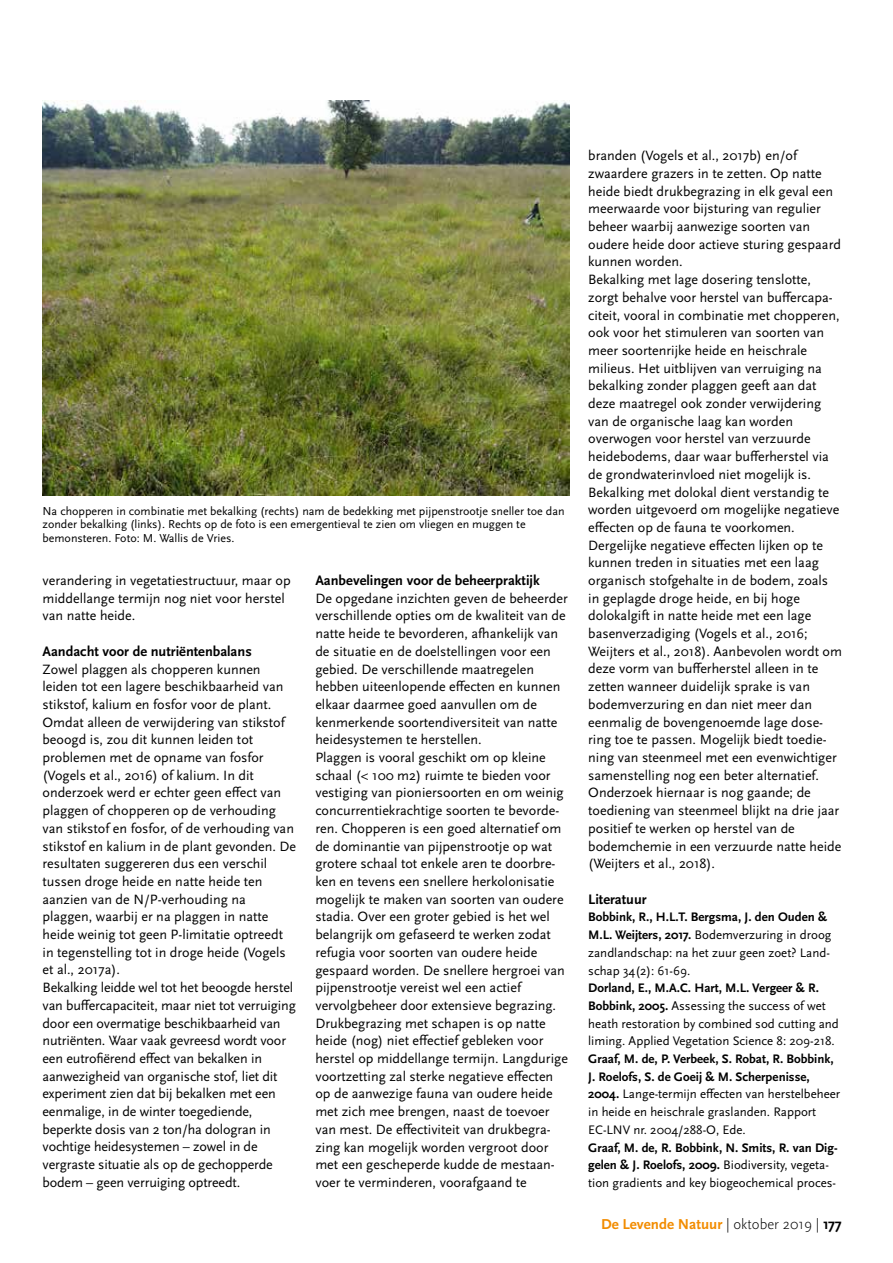
<style>
.page{position:relative;width:893px;height:1263px;background:#fff}
.page>*{position:absolute;margin:0;border:0;box-sizing:border-box;transform-origin:0 0}
.t1{font:700 15px "Scala Sans Pro";color:#f28c00}
.t2{font:700 14.4px "Scala Sans Pro";color:#000}
.t3{font:14.1px/17.7px "Scala Sans Pro";color:#000}
.t4{font:12.9px/17.7px "Scala Sans Pro";color:#000}
.t5{font:12px/13.5px "Scala Sans Pro";color:#000}
.s1{font-weight:700}
.s2{font-weight:300;color:#000}
.s3{color:#000}
</style>
<div class="page">
<img style="left:43px;top:101px;width:526px;height:395px">
<p class="t5" style="left:43px;top:504px;width:524px">Na chopperen in combinatie met bekalking (rechts) nam de bedekking met pijpenstrootje sneller toe dan zonder bekalking (links). Rechts op de foto is een emergentieval te zien om vliegen en muggen te bemonsteren. Foto: M. Wallis de Vries.</p>
<p class="t3" style="left:43px;top:572px;width:250px">verandering in vegetatiestructuur, maar op middellange termijn nog niet voor herstel van natte heide.</p>
<p class="t2" style="left:43px;top:643px;width:211px">Aandacht voor de nutriëntenbalans</p>
<p class="t3" style="left:43px;top:660px;width:255px">Zowel plaggen als chopperen kunnen leiden tot een lagere beschikbaarheid van stikstof, kalium en fosfor voor de plant.<br>Omdat alleen de verwijdering van stikstof beoogd is, zou dit kunnen leiden tot problemen met de opname van fosfor (Vogels et al., 2016) of kalium. In dit onderzoek werd er echter geen effect van plaggen of chopperen op de verhouding van stikstof en fosfor, of de verhouding van stikstof en kalium in de plant gevonden. De resultaten suggereren dus een verschil tussen droge heide en natte heide ten aanzien van de N/P-verhouding na plaggen, waarbij er na plaggen in natte heide weinig tot geen P-limitatie optreedt in tegenstelling tot in droge heide (Vogels et al., 2017a).<br>Bekalking leidde wel tot het beoogde herstel van buffercapaciteit, maar niet tot verruiging door een overmatige beschikbaarheid van nutriënten. Waar vaak gevreesd wordt voor een eutrofiërend effect van bekalken in aanwezigheid van organische stof, liet dit experiment zien dat bij bekalken met een eenmalige, in de winter toegediende, beperkte dosis van 2 ton/ha dologran in vochtige heidesystemen – zowel in de vergraste situatie als op de gechopperde bodem – geen verruiging optreedt.</p>
<p class="t2" style="left:315px;top:572px;width:226px">Aanbevelingen voor de beheerpraktijk</p>
<p class="t3" style="left:315px;top:589px;width:254px">De opgedane inzichten geven de beheerder verschillende opties om de kwaliteit van de natte heide te bevorderen, afhankelijk van de situatie en de doelstellingen voor een gebied. De verschillende maatregelen hebben uiteenlopende effecten en kunnen elkaar daarmee goed aanvullen om de kenmerkende soortendiversiteit van natte heidesystemen te herstellen.<br>Plaggen is vooral geschikt om op kleine schaal (&lt; 100 m2) ruimte te bieden voor vestiging van pioniersoorten en om weinig concurrentiekrachtige soorten te bevorde&shy;ren. Chopperen is een goed alternatief om de dominantie van pijpenstrootje op wat grotere schaal tot enkele aren te doorbre&shy;ken en tevens een snellere herkolonisatie mogelijk te maken van soorten van oudere stadia. Over een groter gebied is het wel belangrijk om gefaseerd te werken zodat refugia voor soorten van oudere heide gespaard worden. De snellere hergroei van pijpenstrootje vereist wel een actief vervolgbeheer door extensieve begrazing.<br>Drukbegrazing met schapen is op natte heide (nog) niet effectief gebleken voor herstel op middellange termijn. Langdurige voortzetting zal sterke negatieve effecten op de aanwezige fauna van oudere heide met zich mee brengen, naast de toevoer van mest. De effectiviteit van drukbegra&shy;zing kan mogelijk worden vergroot door met een gescheperde kudde de mestaan&shy;voer te verminderen, voorafgaand te</p>
<p class="t3" style="left:588px;top:147px;width:255px">branden (Vogels et al., 2017b) en/of zwaardere grazers in te zetten. Op natte heide biedt drukbegrazing in elk geval een meerwaarde voor bijsturing van regulier beheer waarbij aanwezige soorten van oudere heide door actieve sturing gespaard kunnen worden.<br>Bekalking met lage dosering tenslotte, zorgt behalve voor herstel van buffercapa&shy;citeit, vooral in combinatie met chopperen, ook voor het stimuleren van soorten van meer soortenrijke heide en heischrale milieus. Het uitblijven van verruiging na bekalking zonder plaggen geeft aan dat deze maatregel ook zonder verwijdering van de organische laag kan worden overwogen voor herstel van verzuurde heidebodems, daar waar bufferherstel via de grondwaterinvloed niet mogelijk is.<br>Bekalking met dolokal dient verstandig te worden uitgevoerd om mogelijke negatieve effecten op de fauna te voorkomen.<br>Dergelijke negatieve effecten lijken op te kunnen treden in situaties met een laag organisch stofgehalte in de bodem, zoals in geplagde droge heide, en bij hoge dolokalgift in natte heide met een lage basenverzadiging (Vogels et al., 2016; Weijters et al., 2018). Aanbevolen wordt om deze vorm van bufferherstel alleen in te zetten wanneer duidelijk sprake is van bodemverzuring en dan niet meer dan eenmalig de bovengenoemde lage dose&shy;ring toe te passen. Mogelijk biedt toedie&shy;ning van steenmeel met een evenwichtiger samenstelling nog een beter alternatief.<br>Onderzoek hiernaar is nog gaande; de toediening van steenmeel blijkt na drie jaar positief te werken op herstel van de bodemchemie in een verzuurde natte heide (Weijters et al., 2018).</p>
<p class="t2" style="left:588px;top:891px;width:60px">Literatuur</p>
<p class="t4" style="left:588px;top:908px;width:245px"><span class="s1">Bobbink, R., H.L.T. Bergsma, J. den Ouden &amp; M.L. Weijters, 2017.</span> Bodemverzuring in droog zandlandschap: na het zuur geen zoet? Land&shy;schap 34(2): 61-69.</p>
<p class="t4" style="left:588px;top:979px;width:252px"><span class="s1">Dorland, E., M.A.C. Hart, M.L. Vergeer &amp; R.<br>Bobbink, 2005.</span> Assessing the success of wet heath restoration by combined sod cutting and liming. Applied Vegetation Science 8: 209-218.</p>
<p class="t4" style="left:588px;top:1050px;width:253px"><span class="s1">Graaf, M. de, P. Verbeek, S. Robat, R. Bobbink, J. Roelofs, S. de Goeij &amp; M. Scherpenisse, 2004.</span> Lange-termijn effecten van herstelbeheer in heide en heischrale graslanden. Rapport EC-LNV nr. 2004/288-O, Ede.</p>
<p class="t4" style="left:588px;top:1138px;width:251px"><span class="s1">Graaf, M. de, R. Bobbink, N. Smits, R. van Dig&shy;gelen &amp; J. Roelofs, 2009.</span> Biodiversity, vegeta&shy;tion gradients and key biogeochemical proces-</p>
<p class="t1" style="left:601px;top:1215px;width:242px">De Levende Natuur <span class="s2">| oktober 2019 |</span> <span class="s3">177</span></p>
</div>
